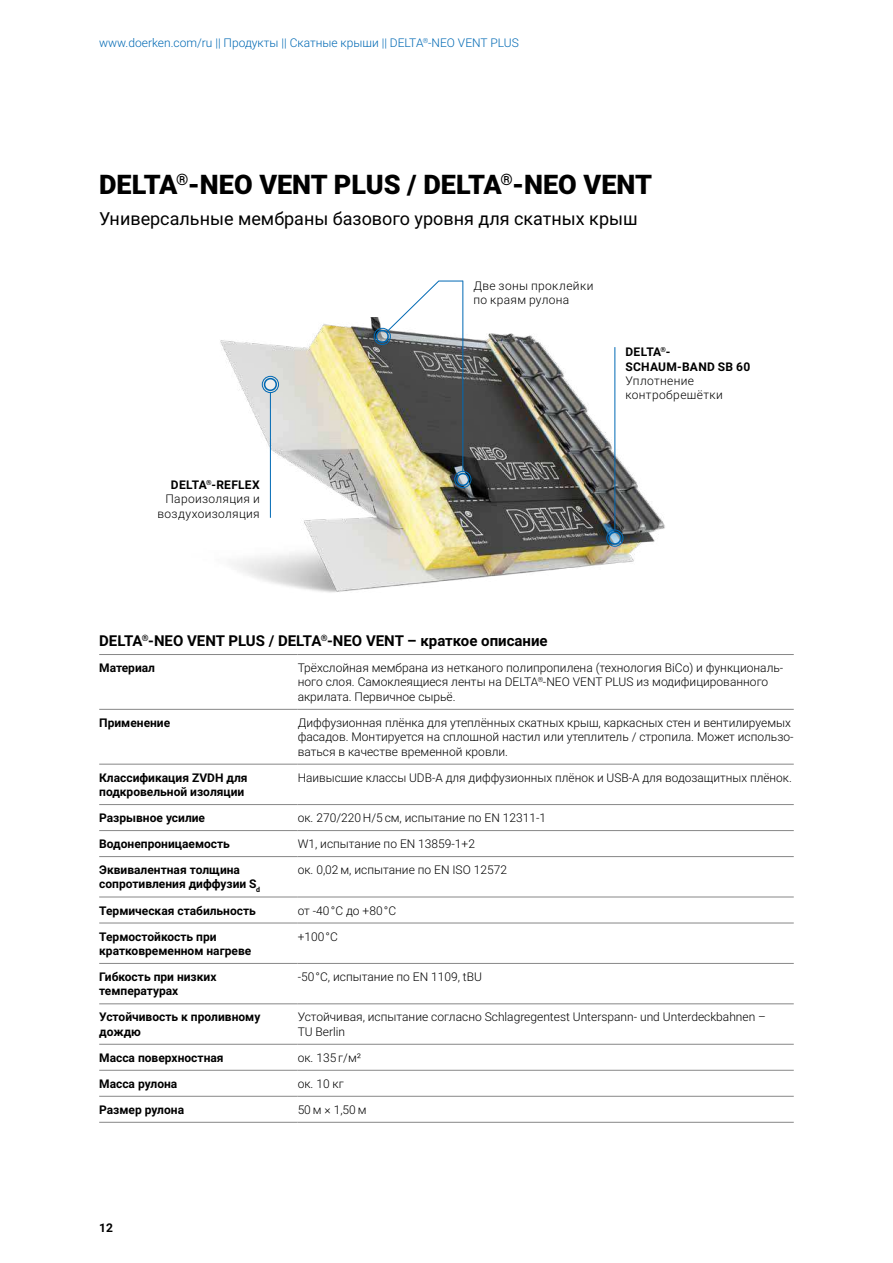
<style>
.page{position:relative;width:893px;height:1263px;background:#fff}
.page>*{position:absolute;margin:0;border:0;box-sizing:border-box;transform-origin:0 0}
.t1{font:900 27px "Roboto";color:#000}
.t2{font:18px "Roboto";color:#000}
.t3{font:700 15px "Roboto";color:#000}
.t4{font:300 12px/14.4px "Roboto";color:#000}
.t5{font:700 12px/14.4px "Roboto";color:#000}
.t6{font:300 12px "Roboto";color:#0069b4}
.t7{font:300 12px/14.4px "Roboto";letter-spacing:.03em;color:#000}
.t8{font:300 12px/14.4px "Roboto";letter-spacing:.025em;color:#000;text-align:right}
.t9{font:700 12px/14.4px "Roboto";letter-spacing:.025em;color:#000}
.s1{font-weight:700}
</style>
<div class="page">
<img style="left:220px;top:318px;width:445px;height:275px">
<hr style="left:99px;top:654px;width:199px;height:1px;background:#878787">
<hr style="left:298px;top:654px;width:496px;height:1px;background:#878787">
<hr style="left:99px;top:709px;width:199px;height:1px;background:#878787">
<hr style="left:298px;top:709px;width:496px;height:1px;background:#878787">
<hr style="left:99px;top:764px;width:199px;height:1px;background:#878787">
<hr style="left:298px;top:764px;width:496px;height:1px;background:#878787">
<hr style="left:99px;top:804px;width:199px;height:1px;background:#878787">
<hr style="left:298px;top:804px;width:496px;height:1px;background:#878787">
<hr style="left:99px;top:830px;width:199px;height:1px;background:#878787">
<hr style="left:298px;top:830px;width:496px;height:1px;background:#878787">
<hr style="left:99px;top:856px;width:199px;height:1px;background:#878787">
<hr style="left:298px;top:856px;width:496px;height:1px;background:#878787">
<hr style="left:99px;top:897px;width:199px;height:1px;background:#878787">
<hr style="left:298px;top:897px;width:496px;height:1px;background:#878787">
<hr style="left:99px;top:923px;width:199px;height:1px;background:#878787">
<hr style="left:298px;top:923px;width:496px;height:1px;background:#878787">
<hr style="left:99px;top:963px;width:199px;height:1px;background:#878787">
<hr style="left:298px;top:963px;width:496px;height:1px;background:#878787">
<hr style="left:99px;top:1003px;width:199px;height:1px;background:#878787">
<hr style="left:298px;top:1003px;width:496px;height:1px;background:#878787">
<hr style="left:99px;top:1044px;width:199px;height:1px;background:#878787">
<hr style="left:298px;top:1044px;width:496px;height:1px;background:#878787">
<hr style="left:99px;top:1070px;width:199px;height:1px;background:#878787">
<hr style="left:298px;top:1070px;width:496px;height:1px;background:#878787">
<hr style="left:99px;top:1096px;width:199px;height:1px;background:#878787">
<hr style="left:298px;top:1096px;width:496px;height:1px;background:#878787">
<hr style="left:99px;top:1122px;width:199px;height:1px;background:#878787">
<hr style="left:298px;top:1122px;width:496px;height:1px;background:#878787">
<hr style="left:614px;top:347px;width:1px;height:183px;background:#0069b4">
<div style="left:606px;top:530px;width:17px;height:17px;border:1px solid #0069b4;border-radius:50%"></div>
<svg style="left:609px;top:532px;width:12px;height:12px"></svg>
<div style="left:608px;top:532px;width:13px;height:13px;border:2px solid #0069b4;border-radius:50%"></div>
<hr style="left:270px;top:392px;width:1px;height:126px;background:#0069b4">
<div style="left:262px;top:376px;width:17px;height:17px;border:1px solid #0069b4;border-radius:50%"></div>
<div style="left:265px;top:379px;width:11px;height:11px;background:#eeeeed;border-radius:50%"></div>
<div style="left:264px;top:378px;width:13px;height:13px;border:2px solid #0069b4;border-radius:50%"></div>
<svg style="left:372px;top:280px;width:92px;height:65px"></svg>
<hr style="left:462px;top:281px;width:1px;height:191px;background:#0069b4">
<div style="left:454px;top:471px;width:17px;height:17px;border:1px solid #0069b4;border-radius:50%"></div>
<svg style="left:457px;top:474px;width:12px;height:11px"></svg>
<div style="left:456px;top:473px;width:13px;height:13px;border:2px solid #0069b4;border-radius:50%"></div>
<p class="t6" style="left:99px;top:34px;width:421px">www.doerken.com/ru || Продукты || Скатные крыши || DELTA<sup>®</sup>-NEO VENT PLUS</p>
<h1 class="t1" style="left:99px;top:165px;width:554px">DELTA<sup>®</sup>-NEO VENT PLUS / DELTA<sup>®</sup>-NEO VENT</h1>
<h2 class="t2" style="left:99px;top:206px;width:540px">Универсальные мембраны базового уровня для скатных крыш</h2>
<p class="t8" style="left:157px;top:477px;width:104px"><span class="s1">DELTA</span><sup>®</sup><span class="s1">-REFLEX<br></span>Пароизоляция и воздухоизоляция</p>
<p class="t7" style="left:473px;top:278px;width:121px">Две зоны проклейки по краям рулона</p>
<p class="t9" style="left:625px;top:344px;width:126px">DELTA<sup>®</sup>-<br>SCHAUM-BAND SB 60</p>
<p class="t7" style="left:625px;top:373px;width:99px">Уплотнение контробрешётки</p>
<p class="t3" style="left:99px;top:630px;width:450px">DELTA<sup>®</sup>-NEO VENT PLUS / DELTA<sup>®</sup>-NEO VENT – краткое описание</p>
<p class="t5" style="left:99px;top:660px;width:57px">Материал</p>
<p class="t4" style="left:298px;top:660px;width:487px">Трёхслойная мембрана из нетканого полипропилена (технология BiCo) и функциональ&shy;ного слоя. Самоклеящиеся ленты на DELTA<sup>®</sup>-NEO VENT PLUS из модифицированного акрилата. Первичное сырьё.</p>
<p class="t5" style="left:99px;top:715px;width:73px">Применение</p>
<p class="t4" style="left:298px;top:715px;width:497px">Диффузионная плёнка для утеплённых скатных крыш, каркасных стен и вентилируемых фасадов. Монтируется на сплошной настил или утеплитель / стропила. Может использо&shy;ваться в качестве временной кровли.</p>
<p class="t5" style="left:99px;top:770px;width:150px">Классификация ZVDH для подкровельной изоляции</p>
<p class="t4" style="left:298px;top:770px;width:496px">Наивысшие классы UDB-A для диффузионных плёнок и USB-A для водозащитных плёнок.</p>
<p class="t5" style="left:99px;top:810px;width:107px">Разрывное усилие</p>
<p class="t4" style="left:298px;top:810px;width:250px">ок. 270/220 Н/5 см, испытание по EN 12311-1</p>
<p class="t5" style="left:99px;top:836px;width:132px">Водонепроницаемость</p>
<p class="t4" style="left:298px;top:836px;width:179px">W1, испытание по EN 13859-1+2</p>
<p class="t5" style="left:99px;top:862px;width:162px">Эквивалентная толщина сопротивления диффузии S<sub>d</sub></p>
<p class="t4" style="left:298px;top:862px;width:211px">ок. 0,02 м, испытание по EN ISO 12572</p>
<p class="t5" style="left:99px;top:902px;width:158px">Термическая стабильность</p>
<p class="t4" style="left:298px;top:902px;width:100px">от -40 °C до +80 °C</p>
<p class="t5" style="left:99px;top:928px;width:154px">Термостойкость при кратковременном нагреве</p>
<p class="t4" style="left:298px;top:928px;width:42px">+100 °C</p>
<p class="t5" style="left:99px;top:969px;width:119px">Гибкость при низких температурах</p>
<p class="t4" style="left:298px;top:969px;width:186px">-50 °C, испытание по EN 1109, tBU</p>
<p class="t5" style="left:99px;top:1009px;width:163px">Устойчивость к проливному дождю</p>
<p class="t4" style="left:298px;top:1009px;width:470px">Устойчивая, испытание согласно Schlagregentest Unterspann- und Unterdeckbahnen –<br>TU Berlin</p>
<p class="t5" style="left:99px;top:1050px;width:126px">Масса поверхностная</p>
<p class="t4" style="left:298px;top:1050px;width:65px">ок. 135 г/м²</p>
<p class="t5" style="left:99px;top:1076px;width:80px">Масса рулона</p>
<p class="t4" style="left:298px;top:1076px;width:48px">ок. 10 кг</p>
<p class="t5" style="left:99px;top:1102px;width:86px">Размер рулона</p>
<p class="t4" style="left:298px;top:1102px;width:70px">50 м × 1,50 м</p>
<p class="t5" style="left:99px;top:1220px;width:15px">12</p>
</div>
